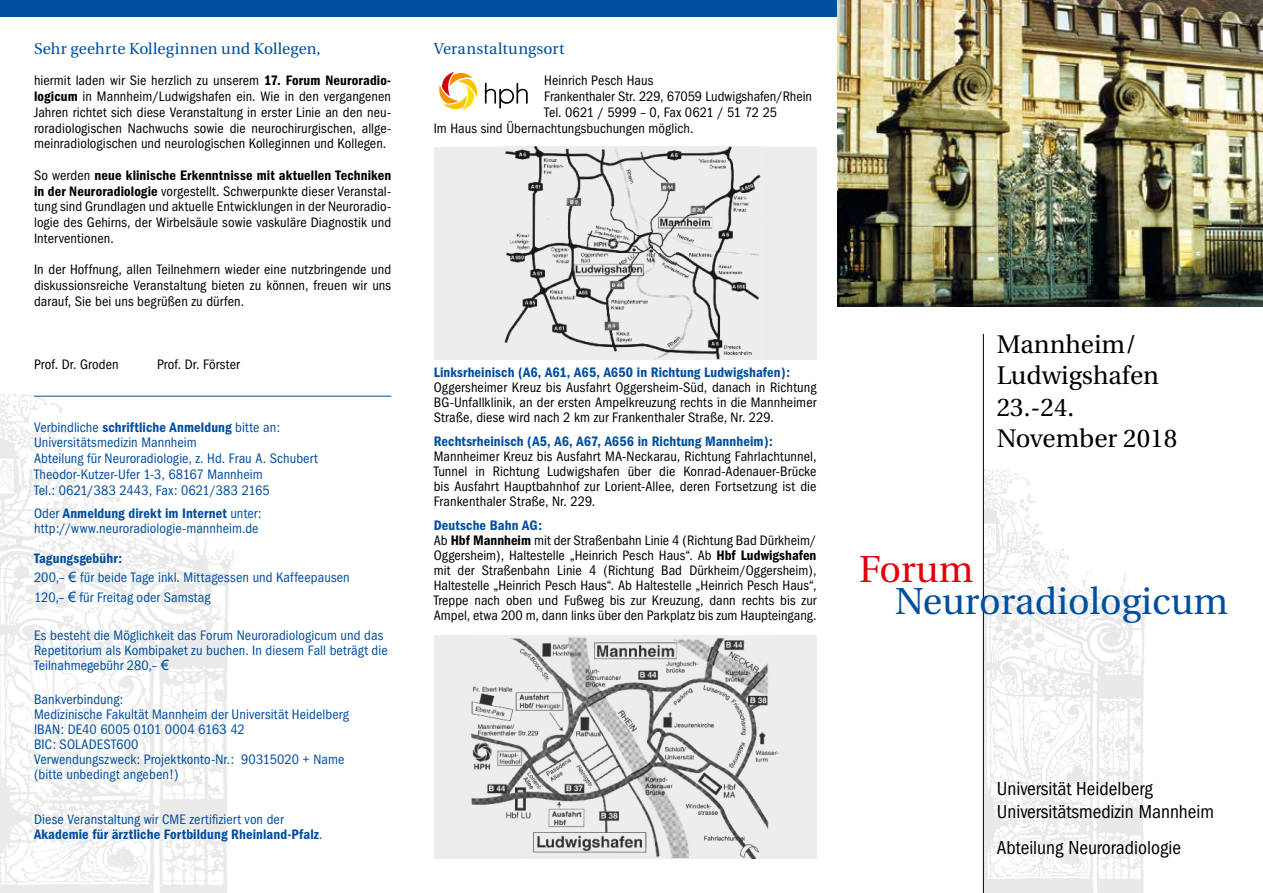
<style>
.page{position:relative;width:1263px;height:893px;background:#fff}
.page>*{position:absolute;margin:0;border:0;box-sizing:border-box;transform-origin:0 0}
.t1{font:37.5px "Utopia";color:#004e9e}
.t2{font:37.5px "Utopia";color:#e3000b}
.t3{font:25.5px/31.5px "Utopia";color:#000}
.t4{font:condensed 19.5px/23.4px "Franklin Gothic";color:#000}
.t5{font:15.75px "Utopia";letter-spacing:.01em;color:#004e9e}
.t6{font:condensed 14.25px/15px "Franklin Gothic";letter-spacing:.005em;color:#000;text-align:justify}
.t7{font:condensed 14.25px/15px "Franklin Gothic";letter-spacing:.005em;color:#004e9e}
.t8{font:600 condensed 14.25px/15px "Franklin Gothic";letter-spacing:.01em;color:#004e9e}
.s1{font-weight:600}
.s2{font-family:"Arial";font-stretch:normal}
.s3{font-weight:400}
.s4{font-weight:600;color:#004e9e}
</style>
<div class="page">
<img style="left:0;top:394px;width:237px;height:499px">
<img style="left:984px;top:469px;width:164px;height:424px">
<div style="left:434px;top:147px;width:382px;height:212px;background:#ececec"></div>
<img style="left:504px;top:147px;width:257px;height:212px">
<div style="left:434px;top:635px;width:382px;height:224px;background:#ececec"></div>
<img style="left:472px;top:637px;width:306px;height:222px">
<div style="left:0;top:0;width:1263px;height:17px;background:#004e9e"></div>
<hr style="left:983px;top:334px;width:1px;height:559px;background:#000">
<hr style="left:34px;top:396px;width:357px;height:1px;background:#004e9e">
<img style="left:838px;top:0;width:425px;height:306px">
<svg style="left:439px;top:71px;width:89px;height:40px"></svg>
<p class="t5" style="left:34px;top:40px;width:288px">Sehr geehrte Kolleginnen und Kollegen,</p>
<p class="t6" style="left:34px;top:73px;width:359px;line-height:15.8px">hiermit laden wir Sie herzlich zu unserem <span class="s1">17. Forum Neuroradio&shy;logicum</span> in Mannheim/Ludwigshafen ein. Wie in den vergangenen Jahren richtet sich diese Veranstaltung in erster Linie an den neu&shy;roradiologischen Nachwuchs sowie die neurochirurgischen, allge&shy;meinradiologischen und neurologischen Kolleginnen und Kollegen.</p>
<p class="t6" style="left:34px;top:167px;width:359px;line-height:15.8px">So werden <span class="s1">neue klinische Erkenntnisse mit aktuellen Techniken in der Neuroradiologie</span> vorgestellt. Schwerpunkte dieser Veranstal&shy;tung sind Grundlagen und aktuelle Entwicklungen in der Neuroradio&shy;logie des Gehirns, der Wirbelsäule sowie vaskuläre Diagnostik und Interventionen.</p>
<p class="t6" style="left:34px;top:262px;width:359px;line-height:15.8px">In der Hoffnung, allen Teilnehmern wieder eine nutzbringende und diskussionsreiche Veranstaltung bieten zu können, freuen wir uns darauf, Sie bei uns begrüßen zu dürfen.</p>
<p class="t6" style="left:34px;top:357px;width:86px">Prof. Dr. Groden</p>
<p class="t6" style="left:157px;top:357px;width:84px">Prof. Dr. Förster</p>
<p class="t7" style="left:34px;top:419px;width:285px;line-height:15.8px">Verbindliche <span class="s1">schriftliche Anmeldung</span> bitte an:<br>Universitätsmedizin Mannheim<br>Abteilung für Neuroradiologie, z. Hd. Frau A. Schubert Theodor-Kutzer-Ufer 1-3, 68167 Mannheim<br>Tel.: 0621/383 2443, Fax: 0621/383 2165</p>
<p class="t7" style="left:34px;top:506px;width:229px">Oder <span class="s1">Anmeldung direkt im Internet</span> unter: http://www.neuroradiologie-mannheim.de</p>
<p class="t7" style="left:34px;top:549px;width:317px;line-height:19.2px"><span class="s1">Tagungsgebühr:<br></span>200,– <span class="s2">€</span> für beide Tage inkl. Mittagessen und Kaffeepausen<br>120,– <span class="s2">€</span> für Freitag oder Samstag</p>
<p class="t7" style="left:34px;top:628px;width:355px">Es besteht die Möglichkeit das Forum Neuroradiologicum und das<br>Repetitorium als Kombipaket zu buchen. In diesem Fall beträgt die<br>Teilnahmegebühr 280,– <span class="s2">€</span></p>
<p class="t7" style="left:34px;top:692px;width:316px">Bankverbindung:<br>Medizinische Fakultät Mannheim der Universität Heidelberg IBAN: DE40 6005 0101 0004 6163 42<br>BIC: SOLADEST600<br>Verwendungszweck: Projektkonto-Nr.: 90315020 + Name (bitte unbedingt angeben!)</p>
<p class="t8" style="left:34px;top:812px;width:290px"><span class="s3">Diese Veranstaltung wir CME zertifiziert von der<br></span>Akademie für ärztliche Fortbildung Rheinland-Pfalz<span class="s3">.</span></p>
<p class="t5" style="left:434px;top:40px;width:132px">Veranstaltungsort</p>
<p class="t6" style="left:544px;top:73px;width:110px">Heinrich Pesch Haus</p>
<p class="t6" style="left:544px;top:89px;width:269px">Frankenthaler Str. 229, 67059 Ludwigshafen/Rhein</p>
<p class="t6" style="left:544px;top:105px;width:234px">Tel. 0621 / 5999 – 0, Fax 0621 / 51 72 25</p>
<p class="t6" style="left:434px;top:121px;width:261px">Im Haus sind Übernachtungsbuchungen möglich.</p>
<p class="t8" style="left:434px;top:365px;width:358px">Linksrheinisch (A6, A61, A65, A650 in Richtung Ludwigshafen):</p>
<p class="t6" style="left:434px;top:380px;width:384px">Oggersheimer Kreuz bis Ausfahrt Oggersheim-Süd, danach in Richtung BG-Unfallklinik, an der ersten Ampelkreuzung rechts in die Mannheimer Straße, diese wird nach 2 km zur Frankenthaler Straße, Nr. 229.</p>
<p class="t8" style="left:434px;top:434px;width:341px">Rechtsrheinisch (A5, A6, A67, A656 in Richtung Mannheim):</p>
<p class="t6" style="left:434px;top:449px;width:384px">Mannheimer Kreuz bis Ausfahrt MA-Neckarau, Richtung Fahrlachtunnel, Tunnel in Richtung Ludwigshafen über die Konrad-Adenauer-Brücke bis Ausfahrt Hauptbahnhof zur Lorient-Allee, deren Fortsetzung ist die Frankenthaler Straße, Nr. 229.</p>
<p class="t6" style="left:434px;top:517px;width:384px;text-align:left"><span class="s4">Deutsche Bahn AG:<br></span>Ab <span class="s1">Hbf Mannheim</span> mit der Straßenbahn Linie 4 (Richtung Bad Dürkheim/ Oggersheim), Haltestelle „Heinrich Pesch Haus“. Ab <span class="s1">Hbf Ludwigshafen </span>mit der Straßenbahn Linie 4 (Richtung Bad Dürkheim/Oggersheim), Haltestelle „Heinrich Pesch Haus“. Ab Haltestelle „Heinrich Pesch Haus“, Treppe nach oben und Fußweg bis zur Kreuzung, dann rechts bis zur Ampel, etwa 200 m, dann links über den Parkplatz bis zum Haupteingang.</p>
<h2 class="t3" style="left:997px;top:329px;width:182px">Mannheim/<br>Ludwigshafen<br>23.-24.<br>November 2018</h2>
<h1 class="t2" style="left:859px;top:548px;width:116px">Forum</h1>
<h1 class="t1" style="left:895px;top:581px;width:335px">Neuroradiologicum</h1>
<h3 class="t4" style="left:997px;top:776px;width:219px">Universität Heidelberg<br>Universitätsmedizin Mannheim</h3>
<h3 class="t4" style="left:997px;top:836px;width:186px">Abteilung Neuroradiologie</h3>
</div>
